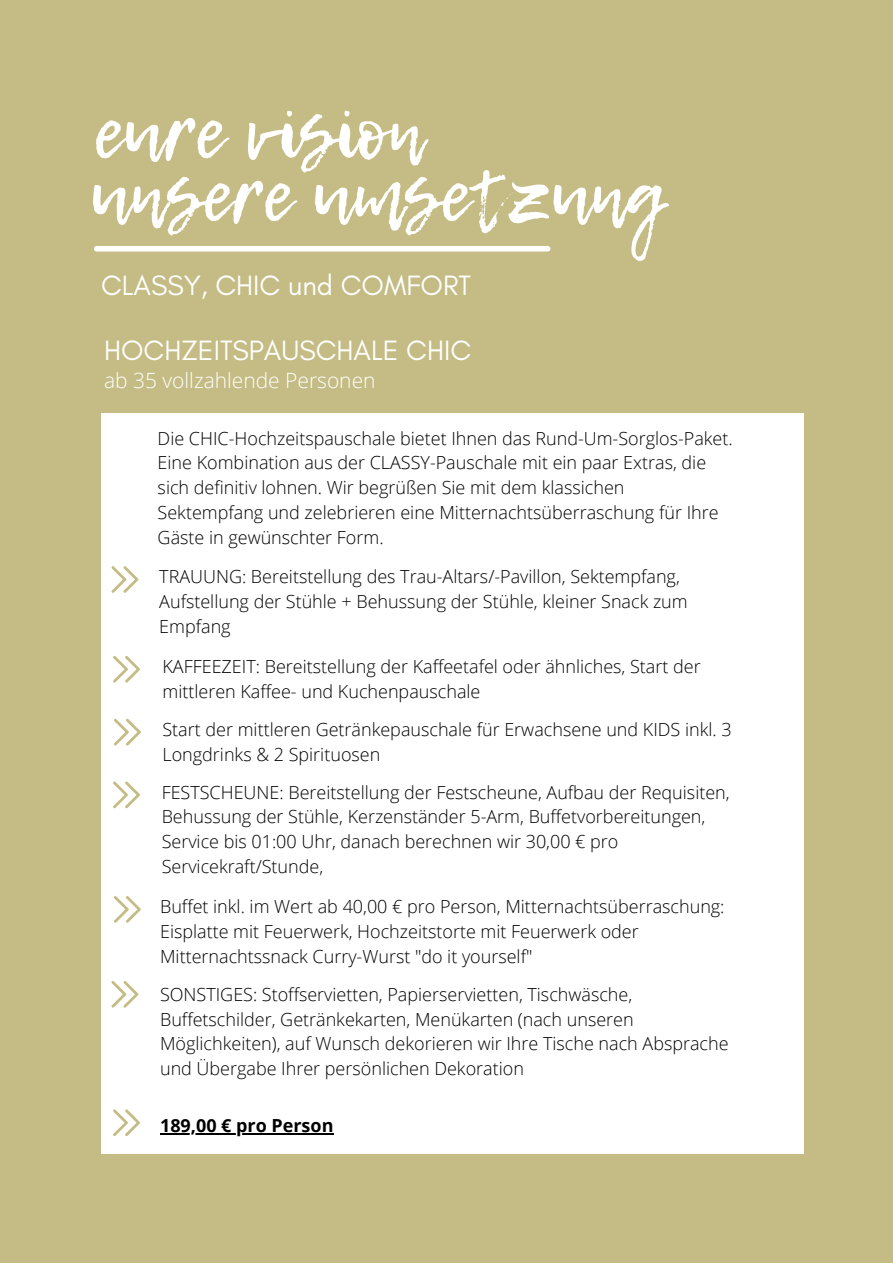
<style>
.page{position:relative;width:893px;height:1264px;background:#fff}
.page>*{position:absolute;margin:0;border:0;box-sizing:border-box;transform-origin:0 0}
.t1{font:73.5px/62.8px "Lemon Tuesday";color:#fff}
.t2{font:28.5px "Glacial Indifference";color:#fff}
.t3{font:300 21px "Open Sans";color:#fff}
.t4{font:300 18px/24.8px "Open Sans";color:#000}
.t5{font:700 18px "Open Sans";color:#000}
</style>
<div class="page">
<div style="left:0;top:0;width:892px;height:1262px;background:#c4bc84"></div>
<div style="left:97px;top:246px;width:450px;height:5px;background:#fff"></div>
<div style="left:101px;top:413px;width:702px;height:740px;background:#fff"></div>
<svg style="left:111px;top:566px;width:27px;height:27px"></svg>
<svg style="left:113px;top:656px;width:27px;height:26px"></svg>
<svg style="left:113px;top:781px;width:27px;height:27px"></svg>
<svg style="left:111px;top:981px;width:27px;height:26px"></svg>
<svg style="left:113px;top:1109px;width:27px;height:27px"></svg>
<hr style="left:160px;top:1133px;width:173px;height:1px;background:#000">
<svg style="left:114px;top:896px;width:27px;height:26px"></svg>
<svg style="left:114px;top:718px;width:27px;height:27px"></svg>
<h1 class="t1" style="left:89px;top:101px;width:575px">eure vision<br>unsere umsetzung</h1>
<h2 class="t2" style="left:101px;top:268px;width:371px">CLASSY, CHIC und COMFORT</h2>
<h2 class="t2" style="left:104px;top:333px;width:368px">HOCHZEITSPAUSCHALE CHIC</h2>
<p class="t3" style="left:104px;top:365px;width:273px">ab 35 vollzahlende Personen</p>
<p class="t4" style="left:158px;top:425px;width:576px">Die CHIC-Hochzeitspauschale bietet Ihnen das Rund-Um-Sorglos-Paket.<br>Eine Kombination aus der CLASSY-Pauschale mit ein paar Extras, die sich definitiv lohnen. Wir begrüßen Sie mit dem klassichen Sektempfang und zelebrieren eine Mitternachtsüberraschung für Ihre Gäste in gewünschter Form.</p>
<p class="t4" style="left:159px;top:564px;width:530px">TRAUUNG: Bereitstellung des Trau-Altars/-Pavillon, Sektempfang,<br>Aufstellung der Stühle + Behussung der Stühle, kleiner Snack zum<br>Empfang</p>
<p class="t4" style="left:162px;top:653px;width:539px">KAFFEEZEIT: Bereitstellung der Kaffeetafel oder ähnliches, Start der mittleren Kaffee- und Kuchenpauschale</p>
<p class="t4" style="left:162px;top:716px;width:570px">Start der mittleren Getränkepauschale für Erwachsene und KIDS inkl. 3<br>Longdrinks &amp; 2 Spirituosen</p>
<p class="t4" style="left:162px;top:779px;width:569px">FESTSCHEUNE: Bereitstellung der Festscheune, Aufbau der Requisiten, Behussung der Stühle, Kerzenständer 5-Arm, Buffetvorbereitungen, Service bis 01:00 Uhr, danach berechnen wir 30,00 € pro Servicekraft/Stunde,</p>
<p class="t4" style="left:160px;top:893px;width:566px">Buffet inkl. im Wert ab 40,00 € pro Person, Mitternachtsüberraschung:<br>Eisplatte mit Feuerwerk, Hochzeitstorte mit Feuerwerk oder<br>Mitternachtssnack Curry-Wurst "do it yourself"</p>
<p class="t4" style="left:160px;top:981px;width:570px">SONSTIGES: Stoffservietten, Papierservietten, Tischwäsche, Buffetschilder, Getränkekarten, Menükarten (nach unseren Möglichkeiten), auf Wunsch dekorieren wir Ihre Tische nach Absprache und Übergabe Ihrer persönlichen Dekoration</p>
<p class="t5" style="left:160px;top:1112px;width:175px">189,00 € pro Person</p>
</div>
